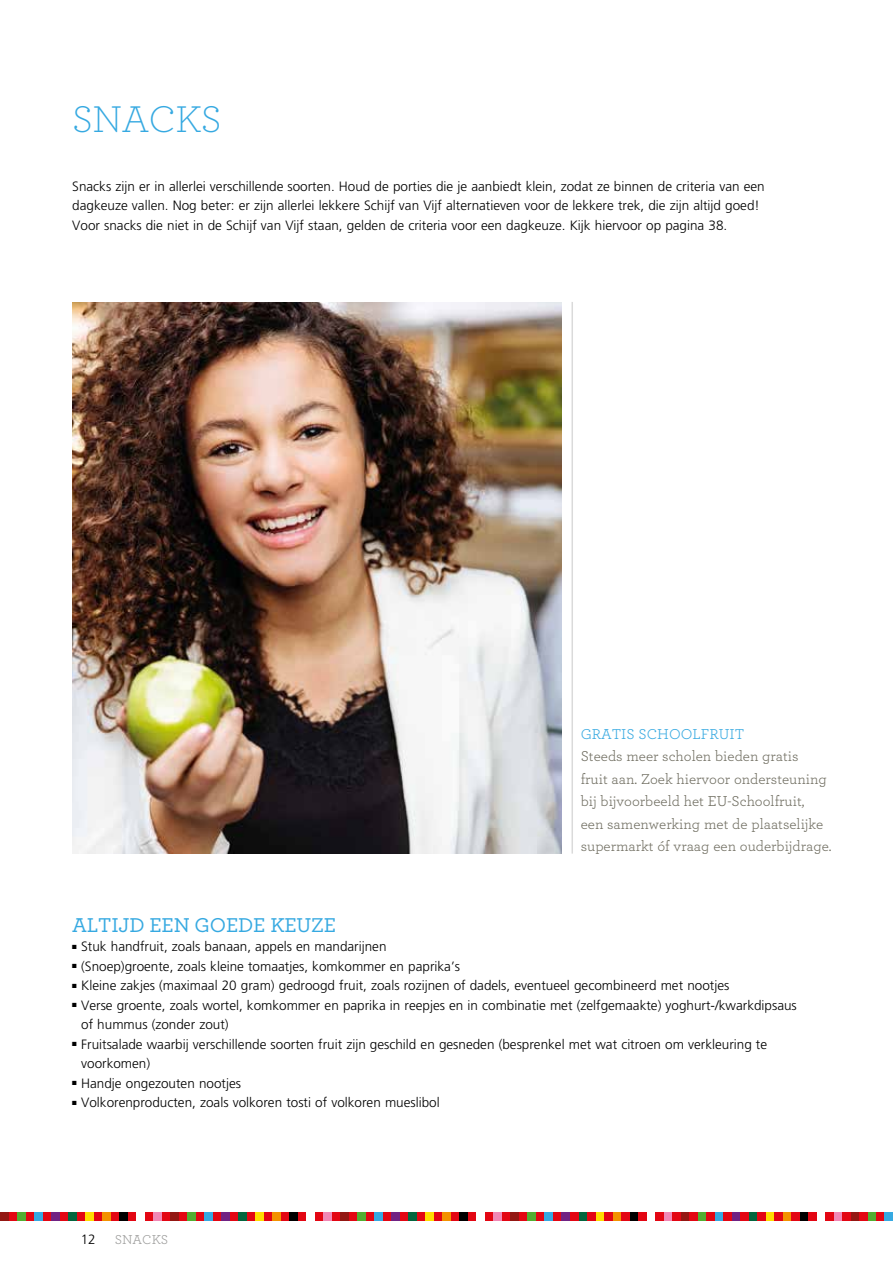
<style>
.page{position:relative;width:893px;height:1263px;background:#fff}
.page>*{position:absolute;margin:0;border:0;box-sizing:border-box;transform-origin:0 0}
.t1{font:300 39px "Archer";letter-spacing:-.01em;color:#36a9e1}
.t2{font:500 21px "Archer";letter-spacing:-.01em;color:#36a9e1}
.t3{font:15px/22.5px "Archer";color:#6f6d60}
.t4{font:15px "Archer";color:#36a9e1}
.t5{font:300 13.5px/19.5px "Frutiger";color:#000}
.t6{font:13.5px "Archer";color:#9d9d9c}
</style>
<div class="page">
<img style="left:72px;top:303px;width:489px;height:550px">
<div style="left:553px;top:1212px;width:9px;height:8px;background:#e30613"></div>
<div style="left:562px;top:1212px;width:8px;height:8px;background:#702283"></div>
<div style="left:570px;top:1212px;width:9px;height:8px;background:#e30613"></div>
<div style="left:579px;top:1212px;width:8px;height:8px;background:#04663f"></div>
<div style="left:587px;top:1212px;width:9px;height:8px;background:#e30613"></div>
<div style="left:596px;top:1212px;width:8px;height:8px;background:#fd0"></div>
<div style="left:604px;top:1212px;width:9px;height:8px;background:#e30613"></div>
<div style="left:613px;top:1212px;width:8px;height:8px;background:#f39200"></div>
<div style="left:621px;top:1212px;width:9px;height:8px;background:#e30613"></div>
<div style="left:630px;top:1212px;width:8px;height:8px;background:#000"></div>
<div style="left:638px;top:1212px;width:9px;height:8px;background:#e30613"></div>
<div style="left:655px;top:1212px;width:9px;height:8px;background:#e30613"></div>
<div style="left:664px;top:1212px;width:8px;height:8px;background:#f088b6"></div>
<div style="left:672px;top:1212px;width:9px;height:8px;background:#e30613"></div>
<div style="left:681px;top:1212px;width:8px;height:8px;background:#931813"></div>
<div style="left:689px;top:1212px;width:9px;height:8px;background:#e30613"></div>
<div style="left:698px;top:1212px;width:8px;height:8px;background:#52ae32"></div>
<div style="left:706px;top:1212px;width:9px;height:8px;background:#e30613"></div>
<div style="left:715px;top:1212px;width:8px;height:8px;background:#36a9e1"></div>
<div style="left:723px;top:1212px;width:9px;height:8px;background:#e30613"></div>
<div style="left:732px;top:1212px;width:8px;height:8px;background:#702283"></div>
<div style="left:740px;top:1212px;width:9px;height:8px;background:#e30613"></div>
<div style="left:749px;top:1212px;width:8px;height:8px;background:#04663f"></div>
<div style="left:757px;top:1212px;width:9px;height:8px;background:#e30613"></div>
<div style="left:766px;top:1212px;width:8px;height:8px;background:#fd0"></div>
<div style="left:774px;top:1212px;width:9px;height:8px;background:#e30613"></div>
<div style="left:783px;top:1212px;width:8px;height:8px;background:#f39200"></div>
<div style="left:791px;top:1212px;width:9px;height:8px;background:#e30613"></div>
<div style="left:800px;top:1212px;width:8px;height:8px;background:#000"></div>
<div style="left:808px;top:1212px;width:9px;height:8px;background:#e30613"></div>
<div style="left:825px;top:1212px;width:9px;height:8px;background:#e30613"></div>
<div style="left:834px;top:1212px;width:8px;height:8px;background:#f088b6"></div>
<div style="left:842px;top:1212px;width:9px;height:8px;background:#e30613"></div>
<div style="left:851px;top:1212px;width:8px;height:8px;background:#931813"></div>
<div style="left:859px;top:1212px;width:9px;height:8px;background:#e30613"></div>
<div style="left:868px;top:1212px;width:8px;height:8px;background:#52ae32"></div>
<div style="left:876px;top:1212px;width:9px;height:8px;background:#e30613"></div>
<div style="left:885px;top:1212px;width:8px;height:8px;background:#36a9e1"></div>
<div style="left:213px;top:1212px;width:9px;height:8px;background:#e30613"></div>
<div style="left:222px;top:1212px;width:8px;height:8px;background:#702283"></div>
<div style="left:230px;top:1212px;width:9px;height:8px;background:#e30613"></div>
<div style="left:239px;top:1212px;width:8px;height:8px;background:#04663f"></div>
<div style="left:247px;top:1212px;width:9px;height:8px;background:#e30613"></div>
<div style="left:256px;top:1212px;width:8px;height:8px;background:#fd0"></div>
<div style="left:264px;top:1212px;width:9px;height:8px;background:#e30613"></div>
<div style="left:273px;top:1212px;width:8px;height:8px;background:#f39200"></div>
<div style="left:281px;top:1212px;width:9px;height:8px;background:#e30613"></div>
<div style="left:290px;top:1212px;width:8px;height:8px;background:#000"></div>
<div style="left:298px;top:1212px;width:9px;height:8px;background:#e30613"></div>
<div style="left:315px;top:1212px;width:9px;height:8px;background:#e30613"></div>
<div style="left:324px;top:1212px;width:8px;height:8px;background:#f088b6"></div>
<div style="left:332px;top:1212px;width:9px;height:8px;background:#e30613"></div>
<div style="left:341px;top:1212px;width:8px;height:8px;background:#931813"></div>
<div style="left:349px;top:1212px;width:9px;height:8px;background:#e30613"></div>
<div style="left:358px;top:1212px;width:8px;height:8px;background:#52ae32"></div>
<div style="left:366px;top:1212px;width:9px;height:8px;background:#e30613"></div>
<div style="left:375px;top:1212px;width:8px;height:8px;background:#36a9e1"></div>
<div style="left:383px;top:1212px;width:9px;height:8px;background:#e30613"></div>
<div style="left:392px;top:1212px;width:8px;height:8px;background:#702283"></div>
<div style="left:400px;top:1212px;width:9px;height:8px;background:#e30613"></div>
<div style="left:409px;top:1212px;width:8px;height:8px;background:#04663f"></div>
<div style="left:417px;top:1212px;width:9px;height:8px;background:#e30613"></div>
<div style="left:426px;top:1212px;width:8px;height:8px;background:#fd0"></div>
<div style="left:434px;top:1212px;width:9px;height:8px;background:#e30613"></div>
<div style="left:443px;top:1212px;width:8px;height:8px;background:#f39200"></div>
<div style="left:451px;top:1212px;width:9px;height:8px;background:#e30613"></div>
<div style="left:460px;top:1212px;width:8px;height:8px;background:#000"></div>
<div style="left:468px;top:1212px;width:9px;height:8px;background:#e30613"></div>
<div style="left:485px;top:1212px;width:9px;height:8px;background:#e30613"></div>
<div style="left:494px;top:1212px;width:8px;height:8px;background:#f088b6"></div>
<div style="left:502px;top:1212px;width:9px;height:8px;background:#e30613"></div>
<div style="left:511px;top:1212px;width:8px;height:8px;background:#931813"></div>
<div style="left:519px;top:1212px;width:9px;height:8px;background:#e30613"></div>
<div style="left:528px;top:1212px;width:8px;height:8px;background:#52ae32"></div>
<div style="left:536px;top:1212px;width:9px;height:8px;background:#e30613"></div>
<div style="left:545px;top:1212px;width:8px;height:8px;background:#36a9e1"></div>
<div style="left:0;top:1212px;width:9px;height:8px;background:#931813"></div>
<div style="left:9px;top:1212px;width:8px;height:8px;background:#e30613"></div>
<div style="left:17px;top:1212px;width:9px;height:8px;background:#52ae32"></div>
<div style="left:26px;top:1212px;width:8px;height:8px;background:#e30613"></div>
<div style="left:34px;top:1212px;width:9px;height:8px;background:#36a9e1"></div>
<div style="left:43px;top:1212px;width:8px;height:8px;background:#e30613"></div>
<div style="left:51px;top:1212px;width:9px;height:8px;background:#702283"></div>
<div style="left:60px;top:1212px;width:8px;height:8px;background:#e30613"></div>
<div style="left:68px;top:1212px;width:9px;height:8px;background:#04663f"></div>
<div style="left:77px;top:1212px;width:8px;height:8px;background:#e30613"></div>
<div style="left:85px;top:1212px;width:9px;height:8px;background:#fd0"></div>
<div style="left:94px;top:1212px;width:8px;height:8px;background:#e30613"></div>
<div style="left:102px;top:1212px;width:9px;height:8px;background:#f39200"></div>
<div style="left:111px;top:1212px;width:8px;height:8px;background:#e30613"></div>
<div style="left:119px;top:1212px;width:9px;height:8px;background:#000"></div>
<div style="left:128px;top:1212px;width:8px;height:8px;background:#e30613"></div>
<div style="left:145px;top:1212px;width:8px;height:8px;background:#e30613"></div>
<div style="left:153px;top:1212px;width:9px;height:8px;background:#f088b6"></div>
<div style="left:162px;top:1212px;width:9px;height:8px;background:#e30613"></div>
<div style="left:171px;top:1212px;width:8px;height:8px;background:#931813"></div>
<div style="left:179px;top:1212px;width:9px;height:8px;background:#e30613"></div>
<div style="left:188px;top:1212px;width:8px;height:8px;background:#52ae32"></div>
<div style="left:196px;top:1212px;width:9px;height:8px;background:#e30613"></div>
<div style="left:205px;top:1212px;width:8px;height:8px;background:#36a9e1"></div>
<hr style="left:571px;top:302px;width:2px;height:552px;background:#dadada">
<h1 class="t1" style="left:72px;top:94px;width:151px">SNACKS</h1>
<p class="t5" style="left:72px;top:176px;width:694px">Snacks zijn er in allerlei verschillende soorten. Houd de porties die je aanbiedt klein, zodat ze binnen de criteria van een dagkeuze vallen. Nog beter: er zijn allerlei lekkere Schijf van Vijf alternatieven voor de lekkere trek, die zijn altijd goed!<br>Voor snacks die niet in de Schijf van Vijf staan, gelden de criteria voor een dagkeuze. Kijk hiervoor op pagina 38.</p>
<p class="t4" style="left:581px;top:723px;width:165px">GRATIS SCHOOLFRUIT</p>
<p class="t3" style="left:581px;top:744px;width:252px">Steeds meer scholen bieden gratis<br>fruit aan. Zoek hiervoor ondersteuning bij bijvoorbeeld het EU-Schoolfruit,<br>een samenwerking met de plaatselijke supermarkt óf vraag een ouderbijdrage.</p>
<h2 class="t2" style="left:72px;top:909px;width:265px">ALTIJD EEN GOEDE KEUZE</h2>
<p class="t5" style="left:72px;top:937px;width:316px">■ Stuk handfruit, zoals banaan, appels en mandarijnen</p>
<p class="t5" style="left:72px;top:956px;width:389px">■ (Snoep)groente, zoals kleine tomaatjes, komkommer en paprika’s</p>
<p class="t5" style="left:72px;top:976px;width:659px">■ Kleine zakjes (maximaal 20 gram) gedroogd fruit, zoals rozijnen of dadels, eventueel gecombineerd met nootjes</p>
<p class="t5" style="left:81px;top:995px;width:717px;text-indent:-9px">■ Verse groente, zoals wortel, komkommer en paprika in reepjes en in combinatie met (zelfgemaakte) yoghurt-/kwarkdipsaus of hummus (zonder zout)</p>
<p class="t5" style="left:81px;top:1034px;width:687px;text-indent:-9px">■ Fruitsalade waarbij verschillende soorten fruit zijn geschild en gesneden (besprenkel met wat citroen om verkleuring te voorkomen)</p>
<p class="t5" style="left:72px;top:1073px;width:170px">■ Handje ongezouten nootjes</p>
<p class="t5" style="left:72px;top:1093px;width:369px">■ Volkorenproducten, zoals volkoren tosti of volkoren mueslibol</p>
<p class="t5" style="left:81px;top:1229px;width:16px">12</p>
<p class="t6" style="left:115px;top:1230px;width:55px">SNACKS</p>
</div>
